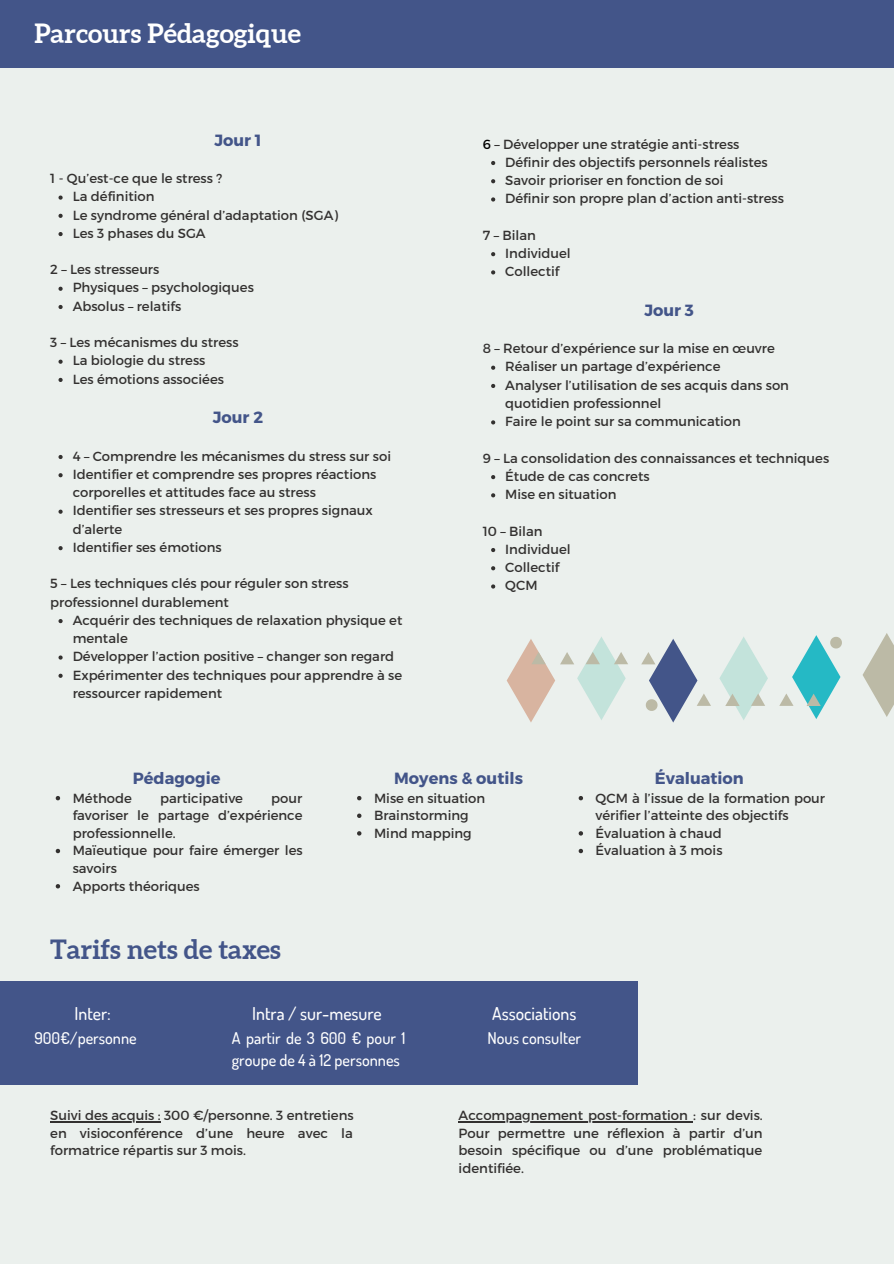
<style>
.page{position:relative;width:894px;height:1264px;background:#fff}
.page>*{position:absolute;margin:0;border:0;box-sizing:border-box;transform-origin:0 0}
.t1{font:700 26.55px "Aleo";color:#fff}
.t2{font:700 26.55px "Aleo";color:#435589}
.t3{font:500 17.7px "Dosis";color:#fff}
.t4{font:500 16.2px/22.5px "Dosis";color:#fff}
.t5{font:700 16.2px "Montserrat";color:#435589}
.t6{font:13.2px/18.1px "Montserrat";color:#333130}
.s1{color:#000}
</style>
<div class="page">
<div style="left:0;top:0;width:893px;height:1263px;background:#ebf0ed"></div>
<svg style="left:506px;top:637px;width:122px;height:85px"></svg>
<svg style="left:862px;top:633px;width:31px;height:84px"></svg>
<svg style="left:719px;top:637px;width:48px;height:83px"></svg>
<svg style="left:641px;top:639px;width:69px;height:83px"></svg>
<svg style="left:779px;top:635px;width:62px;height:84px"></svg>
<div style="left:0;top:980px;width:637px;height:104px;background:#435589"></div>
<div style="left:0;top:0;width:893px;height:68px;background:#435589"></div>
<svg style="left:58px;top:195px;width:5px;height:5px"></svg>
<svg style="left:58px;top:214px;width:5px;height:4px"></svg>
<svg style="left:58px;top:232px;width:5px;height:4px"></svg>
<svg style="left:58px;top:287px;width:5px;height:4px"></svg>
<svg style="left:58px;top:305px;width:5px;height:4px"></svg>
<svg style="left:58px;top:359px;width:5px;height:5px"></svg>
<svg style="left:58px;top:378px;width:5px;height:4px"></svg>
<svg style="left:58px;top:455px;width:5px;height:4px"></svg>
<svg style="left:58px;top:473px;width:5px;height:4px"></svg>
<svg style="left:58px;top:509px;width:5px;height:5px"></svg>
<svg style="left:58px;top:546px;width:5px;height:4px"></svg>
<svg style="left:58px;top:619px;width:5px;height:4px"></svg>
<svg style="left:58px;top:655px;width:5px;height:4px"></svg>
<svg style="left:58px;top:673px;width:5px;height:5px"></svg>
<svg style="left:491px;top:161px;width:4px;height:4px"></svg>
<svg style="left:491px;top:179px;width:4px;height:4px"></svg>
<svg style="left:491px;top:197px;width:4px;height:4px"></svg>
<svg style="left:491px;top:252px;width:4px;height:4px"></svg>
<svg style="left:491px;top:270px;width:4px;height:4px"></svg>
<svg style="left:491px;top:365px;width:4px;height:5px"></svg>
<svg style="left:491px;top:384px;width:4px;height:4px"></svg>
<svg style="left:491px;top:420px;width:4px;height:4px"></svg>
<svg style="left:491px;top:475px;width:4px;height:4px"></svg>
<svg style="left:491px;top:493px;width:4px;height:4px"></svg>
<svg style="left:491px;top:548px;width:4px;height:4px"></svg>
<svg style="left:491px;top:566px;width:4px;height:4px"></svg>
<svg style="left:491px;top:584px;width:4px;height:4px"></svg>
<svg style="left:56px;top:796px;width:4px;height:4px"></svg>
<svg style="left:56px;top:848px;width:4px;height:5px"></svg>
<svg style="left:56px;top:884px;width:4px;height:4px"></svg>
<svg style="left:357px;top:796px;width:4px;height:4px"></svg>
<svg style="left:357px;top:813px;width:4px;height:5px"></svg>
<svg style="left:357px;top:831px;width:4px;height:4px"></svg>
<svg style="left:578px;top:796px;width:5px;height:4px"></svg>
<svg style="left:578px;top:831px;width:5px;height:4px"></svg>
<svg style="left:578px;top:848px;width:5px;height:5px"></svg>
<hr style="left:50px;top:1121px;width:111px;height:1px;background:#333130">
<hr style="left:458px;top:1121px;width:235px;height:1px;background:#333130">
<p class="t1" style="left:34px;top:18px;width:268px">Parcours Pédagogique</p>
<p class="t5" style="left:214px;top:129px;width:49px">Jour 1</p>
<p class="t6" style="left:50px;top:169px;width:173px">1 - Qu’est-ce que le stress ?</p>
<p class="t6" style="left:73px;top:187px;width:83px">La définition</p>
<p class="t6" style="left:73px;top:205px;width:267px">Le syndrome général d’adaptation (SGA)</p>
<p class="t6" style="left:73px;top:223px;width:134px">Les 3 phases du SGA</p>
<p class="t6" style="left:50px;top:260px;width:111px">2 – Les stresseurs</p>
<p class="t6" style="left:73px;top:278px;width:183px">Physiques – psychologiques</p>
<p class="t6" style="left:73px;top:296px;width:110px">Absolus – relatifs</p>
<p class="t6" style="left:50px;top:333px;width:190px">3 – Les mécanismes du stress</p>
<p class="t6" style="left:73px;top:351px;width:134px">La biologie du stress</p>
<p class="t6" style="left:73px;top:369px;width:153px">Les émotions associées</p>
<p class="t5" style="left:213px;top:407px;width:52px">Jour 2</p>
<p class="t6" style="left:73px;top:446px;width:320px">4 – Comprendre les mécanismes du stress sur soi</p>
<p class="t6" style="left:73px;top:464px;width:305px">Identifier et comprendre ses propres réactions corporelles et attitudes face au stress</p>
<p class="t6" style="left:73px;top:501px;width:301px">Identifier ses stresseurs et ses propres signaux d’alerte</p>
<p class="t6" style="left:73px;top:537px;width:150px">Identifier ses émotions</p>
<p class="t6" style="left:50px;top:574px;width:300px">5 – Les techniques clés pour réguler son stress professionnel durablement</p>
<p class="t6" style="left:73px;top:610px;width:331px">Acquérir des techniques de relaxation physique et mentale</p>
<p class="t6" style="left:73px;top:647px;width:323px">Développer l’action positive – changer son regard</p>
<p class="t6" style="left:73px;top:665px;width:331px">Expérimenter des techniques pour apprendre à se ressourcer rapidement</p>
<p class="t6" style="left:482px;top:134px;width:258px"><span class="s1">6</span> – Développer une stratégie anti-stress</p>
<p class="t6" style="left:505px;top:152px;width:264px">Définir des objectifs personnels réalistes</p>
<p class="t6" style="left:505px;top:170px;width:220px">Savoir prioriser en fonction de soi</p>
<p class="t6" style="left:505px;top:189px;width:280px">Définir son propre plan d’action anti-stress</p>
<p class="t6" style="left:482px;top:225px;width:55px">7 – Bilan</p>
<p class="t6" style="left:505px;top:243px;width:67px">Individuel</p>
<p class="t6" style="left:505px;top:262px;width:56px">Collectif</p>
<p class="t5" style="left:644px;top:299px;width:51px">Jour 3</p>
<p class="t6" style="left:482px;top:339px;width:293px">8 – Retour d’expérience sur la mise en œuvre</p>
<p class="t6" style="left:505px;top:357px;width:217px">Réaliser un partage d’expérience</p>
<p class="t6" style="left:505px;top:375px;width:285px">Analyser l’utilisation de ses acquis dans son quotidien professionnel</p>
<p class="t6" style="left:505px;top:412px;width:237px">Faire le point sur sa communication</p>
<p class="t6" style="left:505px;top:466px;width:146px">Étude de cas concrets</p>
<p class="t6" style="left:505px;top:484px;width:113px">Mise en situation</p>
<p class="t6" style="left:482px;top:448px;width:348px">9 – La consolidation des connaissances et techniques</p>
<p class="t6" style="left:482px;top:521px;width:61px">10 – Bilan</p>
<p class="t6" style="left:505px;top:539px;width:67px">Individuel</p>
<p class="t6" style="left:505px;top:557px;width:56px">Collectif</p>
<p class="t6" style="left:505px;top:576px;width:34px">QCM</p>
<p class="t5" style="left:133px;top:767px;width:89px">Pédagogie</p>
<p class="t5" style="left:394px;top:767px;width:130px">Moyens &amp; outils</p>
<p class="t5" style="left:654px;top:767px;width:90px">Évaluation</p>
<p class="t6" style="left:73px;top:788px;width:61px">Méthode</p>
<p class="t6" style="left:160px;top:788px;width:84px">participative</p>
<p class="t6" style="left:73px;top:788px;width:231px;line-height:17.5px;text-align:justify;text-indent:198px">pour favoriser le partage d’expérience professionnelle.</p>
<p class="t6" style="left:73px;top:841px;width:231px;line-height:17.5px">Maïeutique pour faire émerger les savoirs</p>
<p class="t6" style="left:73px;top:876px;width:128px">Apports théoriques</p>
<p class="t6" style="left:374px;top:788px;width:113px">Mise en situation</p>
<p class="t6" style="left:374px;top:805px;width:96px">Brainstorming</p>
<p class="t6" style="left:374px;top:823px;width:99px">Mind mapping</p>
<p class="t6" style="left:595px;top:788px;width:231px;line-height:17.5px">QCM à l’issue de la formation pour vérifier l’atteinte des objectifs</p>
<p class="t6" style="left:595px;top:823px;width:127px">Évaluation à chaud</p>
<p class="t6" style="left:595px;top:841px;width:128px">Évaluation à 3 mois</p>
<p class="t2" style="left:50px;top:934px;width:232px">Tarifs nets de taxes</p>
<p class="t3" style="left:75px;top:1001px;width:38px">Inter:</p>
<p class="t4" style="left:34px;top:1025px;width:104px">900€/personne</p>
<p class="t3" style="left:252px;top:1001px;width:131px">Intra / sur-mesure</p>
<p class="t4" style="left:232px;top:1025px;width:175px">A partir de 3 600 € pour 1 groupe de 4 à 12 personnes</p>
<p class="t3" style="left:492px;top:1001px;width:86px">Associations</p>
<p class="t4" style="left:487px;top:1025px;width:95px">Nous consulter</p>
<p class="t6" style="left:50px;top:1105px;width:305px;line-height:17.7px;text-align:justify">Suivi des acquis : 300 €/personne. 3 entretiens en visioconférence d’une heure avec la formatrice répartis sur 3 mois.</p>
<p class="t6" style="left:458px;top:1105px;width:306px;line-height:17.7px;text-align:justify">Accompagnement post-formation : sur devis.<br>Pour permettre une réflexion à partir d’un besoin spécifique ou d’une problématique identifiée.</p>
</div>
